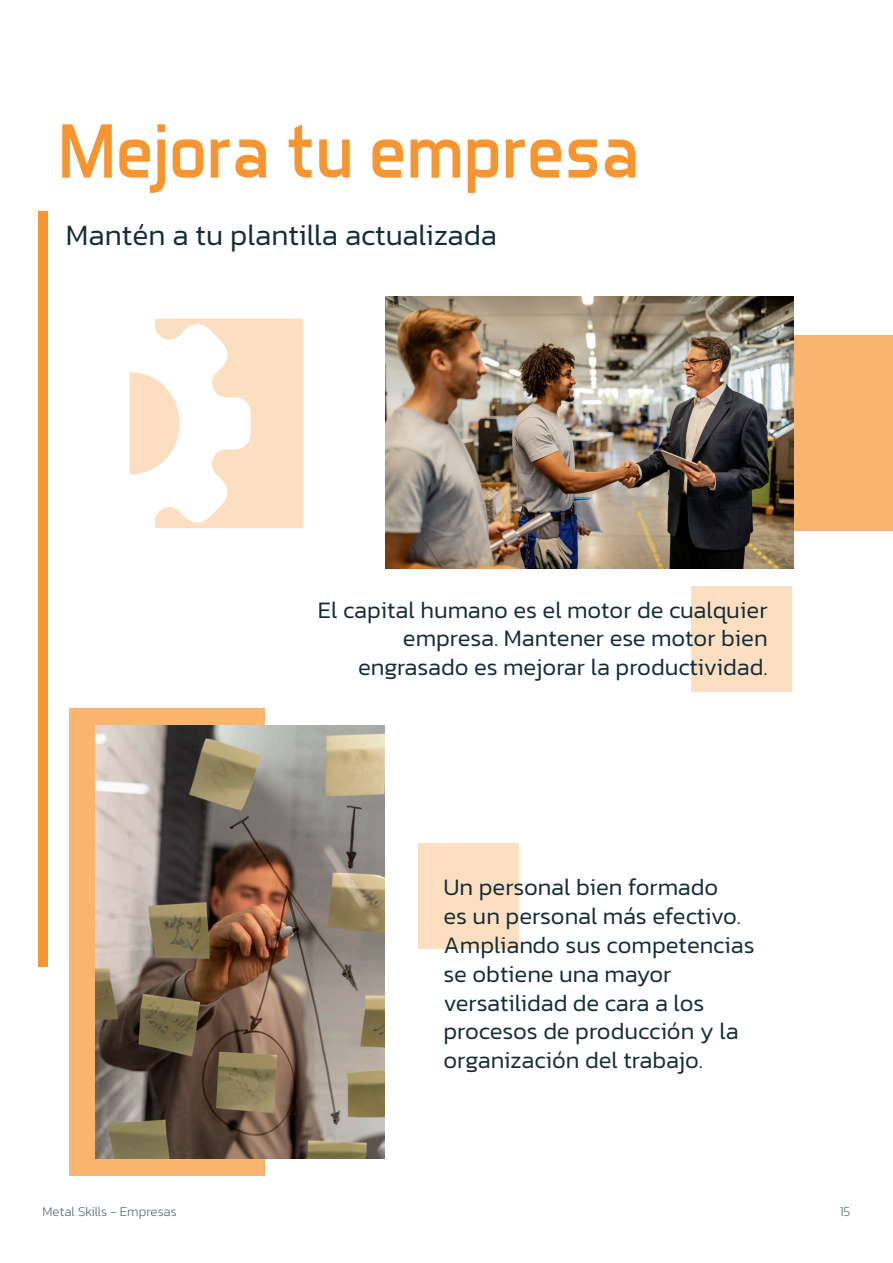
<style>
.page{position:relative;width:893px;height:1263px;background:#fff}
.page>*{position:absolute;margin:0;border:0;box-sizing:border-box;transform-origin:0 0}
.t1{font:78px "Aero Matics";color:#f79530}
.t2{font:300 30px "Kanit";color:#152c36}
.t3{font:300 24px/28.8px "Kanit";color:#152c36}
.t4{font:200 13.5px "Kanit";color:#47565c}
</style>
<div class="page">
<div style="left:419px;top:843px;width:100px;height:105px;background:#fcdfc1"></div>
<div style="left:691px;top:587px;width:100px;height:105px;background:#fcdfc1"></div>
<div style="left:69px;top:708px;width:196px;height:468px;background:#f9b56e"></div>
<div style="left:526px;top:335px;width:367px;height:195px;background:#f9b56e"></div>
<svg style="left:129px;top:319px;width:174px;height:209px"></svg>
<img style="left:96px;top:725px;width:289px;height:434px">
<div style="left:38px;top:212px;width:10px;height:755px;background:#f79530"></div>
<img style="left:386px;top:297px;width:408px;height:272px">
<h1 class="t1" style="left:58px;top:105px;width:582px">Mejora tu empresa</h1>
<p class="t2" style="left:66px;top:213px;width:433px">Mantén a tu plantilla actualizada</p>
<p class="t3" style="left:318px;top:595px;width:451px;text-align:right">El capital humano es el motor de cualquier empresa. Mantener ese motor bien engrasado es mejorar la productividad.</p>
<p class="t3" style="left:443px;top:873px;width:313px">Un personal bien formado<br>es un personal más efectivo.<br>Ampliando sus competencias se obtiene una mayor versatilidad de cara a los procesos de producción y la organización del trabajo.</p>
<p class="t4" style="left:43px;top:1202px;width:136px">Metal Skills - Empresas</p>
<p class="t4" style="left:840px;top:1202px;width:12px">15</p>
</div>
